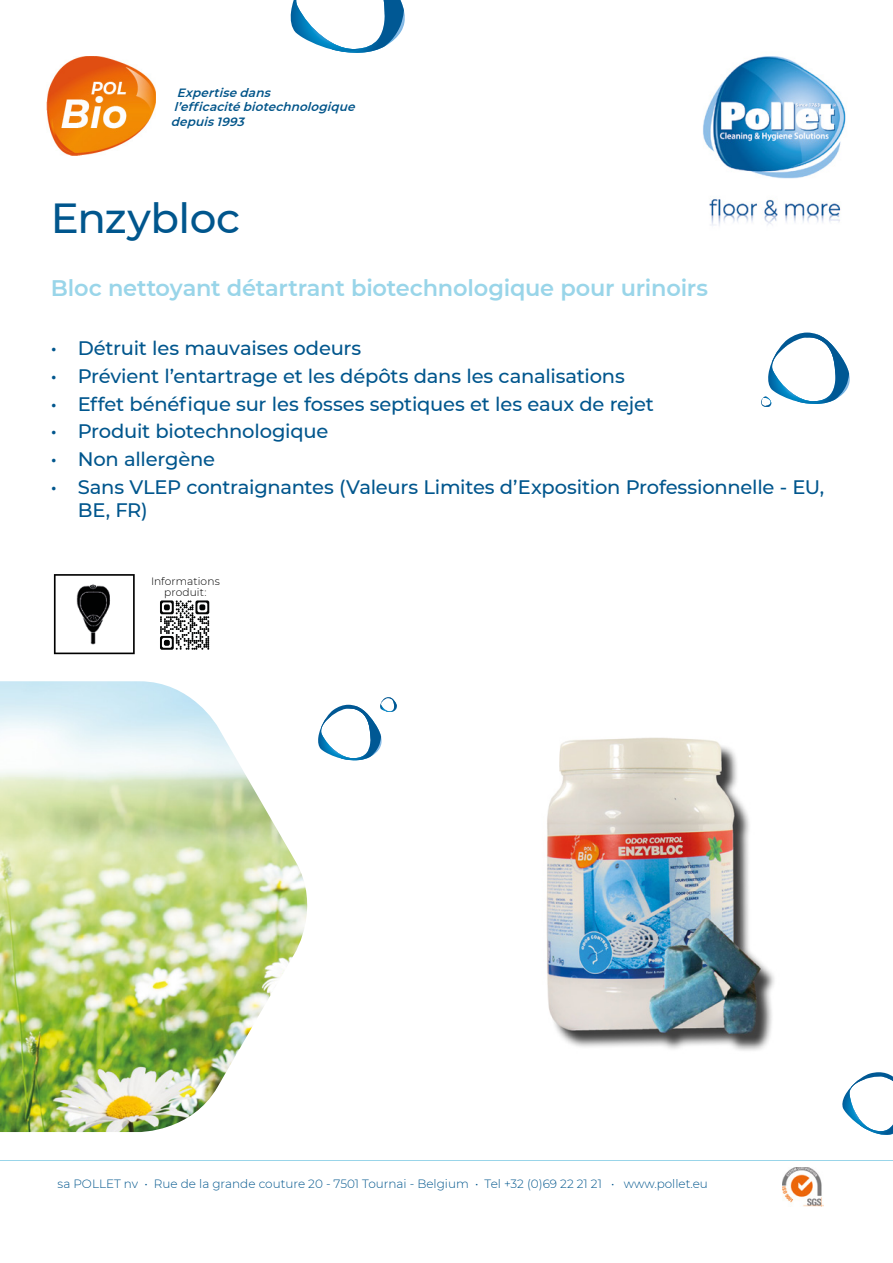
<style>
.page{position:relative;width:893px;height:1263px;background:#fff}
.page>*{position:absolute;margin:0;border:0;box-sizing:border-box;transform-origin:0 0}
.t1{font:500 42px "Montserrat";letter-spacing:-.015em;color:#00568d}
.t2{font:600 22.5px "Montserrat";letter-spacing:-.01em;color:#99d5e9}
.t3{font:500 19.5px/23.4px "Montserrat";letter-spacing:-.01em;color:#00568d}
.t4{font:300 12px "Montserrat";color:#00568d}
.t5{font:italic 600 12px/14.4px "Montserrat";color:#005489}
.t6{font:300 10.65px/10.6px "Montserrat";letter-spacing:.005em;color:#000;text-align:center}
</style>
<div class="page">
<svg style="left:842px;top:1072px;width:51px;height:63px"></svg>
<img style="left:783px;top:1167px;width:40px;height:40px">
<svg style="left:761px;top:333px;width:89px;height:74px"></svg>
<svg style="left:290px;top:0;width:115px;height:53px"></svg>
<svg style="left:322px;top:697px;width:75px;height:64px"></svg>
<img style="left:703px;top:56px;width:143px;height:170px">
<img style="left:47px;top:56px;width:109px;height:99px">
<hr style="left:0;top:1160px;width:893px;height:1px;background:#99d5e9">
<img style="left:0;top:681px;width:322px;height:451px">
<svg style="left:54px;top:574px;width:80px;height:80px"></svg>
<img style="left:58px;top:578px;width:73px;height:72px">
<svg style="left:160px;top:600px;width:49px;height:50px"></svg>
<img style="left:546px;top:737px;width:228px;height:314px">
<p class="t5" style="left:171px;top:85px;width:190px;text-indent:6px">Expertisedans l’efficacitébiotechnologique depuis1993</p>
<h1 class="t1" style="left:51px;top:189px;width:191px">Enzybloc</h1>
<p class="t2" style="left:51px;top:272px;width:659px">Bloc nettoyant détartrant biotechnologique pour urinoirs</p>
<p class="t3" style="left:51px;top:336px;width:312px">• Détruit les mauvaises odeurs</p>
<p class="t3" style="left:51px;top:364px;width:576px">• Prévient l’entartrage et les dépôts dans les canalisations</p>
<p class="t3" style="left:51px;top:391px;width:605px">• Effet bénéfique sur les fosses septiques et les eaux de rejet</p>
<p class="t3" style="left:51px;top:419px;width:279px">• Produit biotechnologique</p>
<p class="t3" style="left:51px;top:447px;width:166px">• Non allergène</p>
<p class="t3" style="left:78px;top:474px;width:748px;text-indent:-27px">• Sans VLEP contraignantes (Valeurs Limites d’Exposition Professionnelle - EU,<br>BE, FR)</p>
<p class="t6" style="left:151px;top:576px;width:70px">Informations produit:</p>
<p class="t4" style="left:58px;top:1175px;width:652px">sa POLLET nv • Rue de la grande couture 20 - 7501 Tournai - Belgium • Tel +32 (0)69 22 21 21 • www.pollet.eu</p>
</div>
